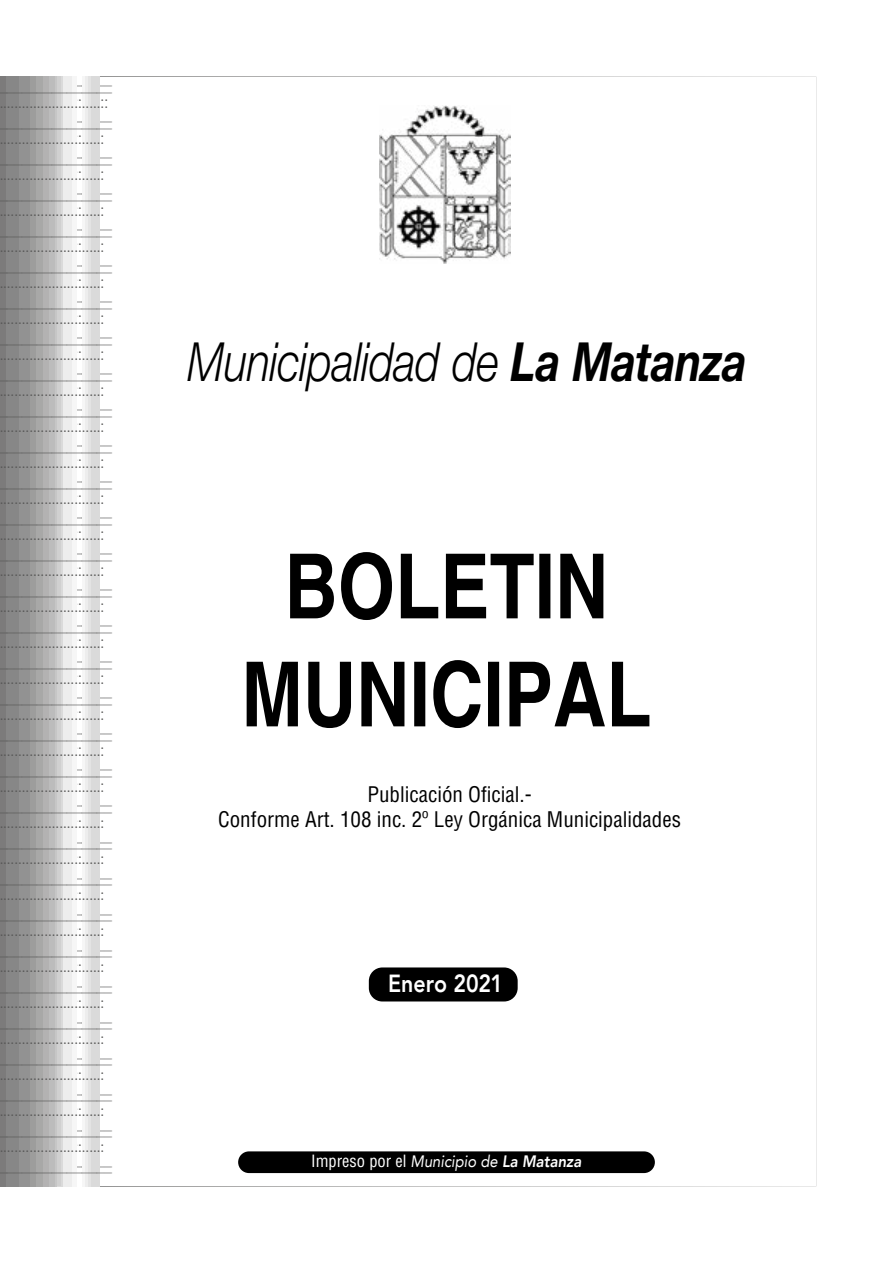
<style>
.page{position:relative;width:893px;height:1263px;background:#fff}
.page>*{position:absolute;margin:0;border:0;box-sizing:border-box;transform-origin:0 0}
.t1{font:700 condensed 90px/108px "Helvetica";color:#000;text-align:center}
.t2{font:italic 300 54px "Helvetica Neue";letter-spacing:-.01em;color:#000;scale:.8 1}
.t3{font:800 24.75px "Avenir LT Std";color:#fff;scale:.86 1}
.t4{font:condensed 21px/25.2px "Helvetica";color:#000;text-align:center}
.t5{font:condensed 16.5px "Helvetica";color:#fff}
.t6{font:15px/18px "Times New Roman";color:#575756}
.s1{font-weight:700}
.s2{font-family:"Avenir LT Std";font-style:italic;font-stretch:normal}
.s3{font-family:"Avenir LT Std";font-weight:800;font-style:italic;font-stretch:normal}
</style>
<div class="page">
<div style="left:238px;top:1151px;width:417px;height:22px;background:#000;border-radius:11px"></div>
<img style="left:379px;top:105px;width:131px;height:159px">
<hr style="left:68px;top:76px;width:4px;height:1110px;background:#ededed">
<div style="left:83px;top:76px;width:9px;height:1110px;background:#f6f6f6"></div>
<div style="left:85px;top:76px;width:9px;height:1110px;background:#ededed"></div>
<div style="left:88px;top:76px;width:8px;height:1110px;background:#e3e3e3"></div>
<div style="left:91px;top:76px;width:8px;height:1110px;background:#dadada"></div>
<hr style="left:72px;top:76px;width:4px;height:1110px;background:#f6f6f6">
<hr style="left:65px;top:76px;width:4px;height:1110px;background:#ededed">
<div style="left:61px;top:76px;width:6px;height:1110px;background:#ededed"></div>
<div style="left:58px;top:76px;width:5px;height:1110px;background:#dadada"></div>
<hr style="left:56px;top:76px;width:4px;height:1110px;background:#d0d0d0">
<div style="left:49px;top:76px;width:8px;height:1110px;background:#c6c6c6"></div>
<div style="left:46px;top:76px;width:8px;height:1110px;background:#bcbcbc"></div>
<div style="left:40px;top:76px;width:8px;height:1110px;background:#b3b2b2"></div>
<div style="left:35px;top:76px;width:8px;height:1110px;background:#a8a8a7"></div>
<div style="left:28px;top:76px;width:8px;height:1110px;background:#9d9d9c"></div>
<div style="left:22px;top:76px;width:8px;height:1110px;background:#929292"></div>
<div style="left:16px;top:76px;width:8px;height:1110px;background:#929292"></div>
<div style="left:11px;top:76px;width:8px;height:1110px;background:#878787"></div>
<div style="left:4px;top:76px;width:8px;height:1110px;background:#878787"></div>
<div style="left:0;top:76px;width:6px;height:1110px;background:#7c7b7b"></div>
<div style="left:369px;top:967px;width:149px;height:34px;background:#000;border-radius:14px"></div>
<p class="t6" style="left:-1px;top:75px;width:114px">_______________ ............................. _______________ ............................ _______________ ............................ _______________ ............................ _______________ ............................ _______________ ............................ _______________ ............................ _______________ ............................ _______________ ............................ _______________ ............................ _______________ ............................ _______________ ............................ _______________ ............................ _______________ ............................ _______________ ............................ _______________ ............................ _______________ ............................ _______________ ............................ _______________ ............................ _______________ ............................ _______________ ............................ _______________ ............................ _______________ ............................ _______________ ............................ _______________ ............................ _______________ ............................ _______________ ............................ _______________ ............................ _______________ ............................ _______________ ............................ _______________</p>
<h2 class="t2" style="left:188px;top:330px;width:701px">Municipalidad de <span class="s1">La Matanza</span></h2>
<h1 class="t1" style="left:241px;top:533px;width:411px">BOLETIN<br>MUNICIPAL</h1>
<h3 class="t4" style="left:218px;top:781px;width:464px">Publicación Oficial.-<br>Conforme Art. 108 inc. 2º Ley Orgánica Municipalidades</h3>
<h3 class="t3" style="left:388px;top:969px;width:135px">Enero 2021</h3>
<p class="t5" style="left:311px;top:1151px;width:272px">Impreso por el <span class="s2">Municipio de</span> <span class="s3">La Matanza</span></p>
</div>
